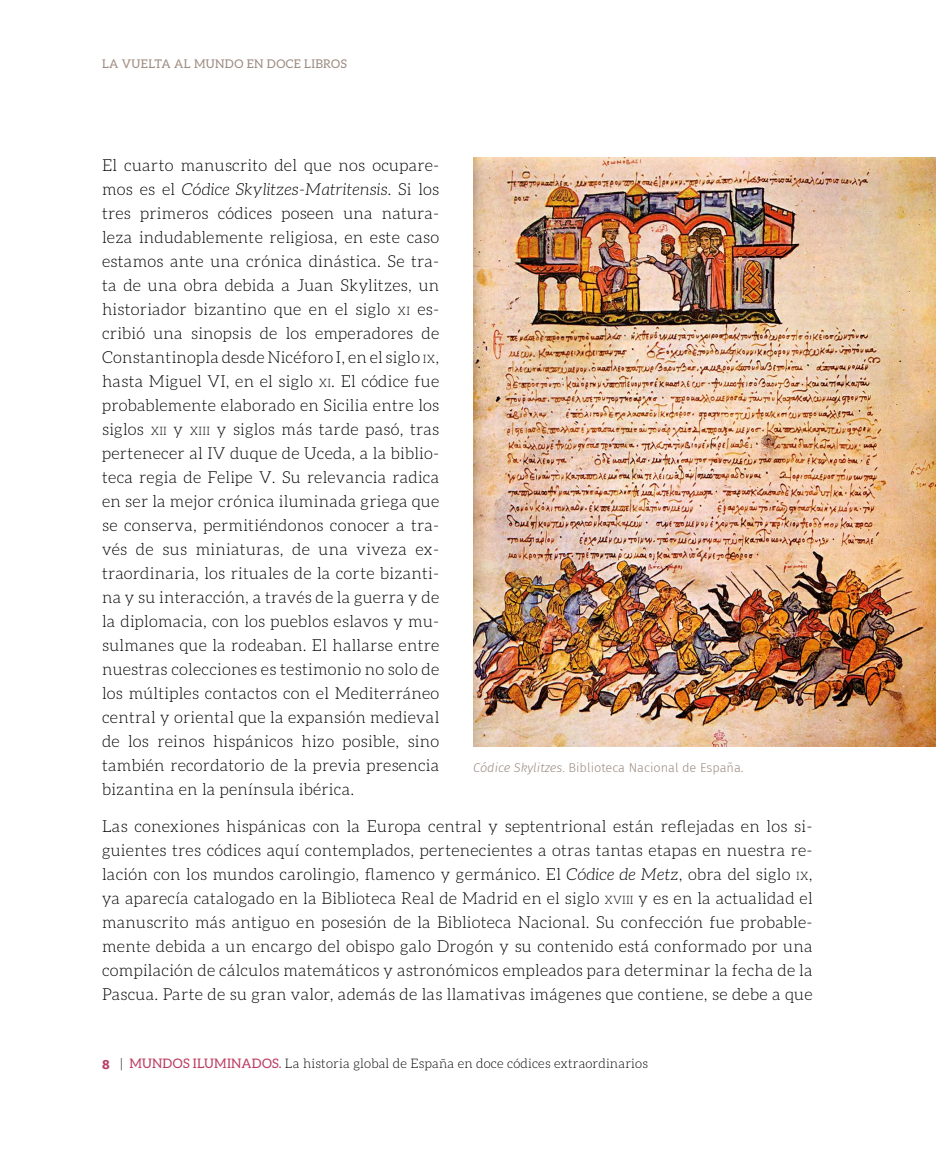
<style>
.page{position:relative;width:936px;height:1149px;background:#fff}
.page>*{position:absolute;margin:0;border:0;box-sizing:border-box;transform-origin:0 0}
.t1{font:300 16.5px/24px "Aleo";letter-spacing:.015em;color:#000;text-align:justify}
.t2{font:300 13.2px "Aleo";letter-spacing:.015em;color:#000}
.t3{font:300 12.75px "Fira Sans";color:#9d8b80}
.t4{font:12px "Aleo";letter-spacing:.03em;color:#9d8b80}
.s1{font-style:italic}
.s2{font-size:11.55px}
.s3{font-family:"Fira Sans";font-weight:700;color:#bb3c63}
.s4{font-weight:400;color:#bb3c63}
</style>
<div class="page">
<img style="left:473px;top:157px;width:462px;height:589px">
<p class="t4" style="left:102px;top:57px;width:246px">LA VUELTA AL MUNDO EN DOCE LIBROS</p>
<p class="t1" style="left:102px;top:153px;width:339px">El cuarto manuscrito del que nos ocupare&shy;mos es el <span class="s1">Códice Skylitzes-Matritensis.</span> Si los tres primeros códices poseen una natura&shy;leza indudablemente religiosa, en este caso estamos ante una crónica dinástica. Se tra&shy;ta de una obra debida a Juan Skylitzes, un historiador bizantino que en el siglo <span class="s2">XI</span> es&shy;cribió una sinopsis de los emperadores de Constantinopla desde Nicéforo I, en el siglo <span class="s2">IX</span>, hasta Miguel VI, en el siglo <span class="s2">XI</span>. El códice fue probablemente elaborado en Sicilia entre los siglos <span class="s2">XII</span> y <span class="s2">XIII</span> y siglos más tarde pasó, tras pertenecer al IV duque de Uceda, a la biblio&shy;teca regia de Felipe V. Su relevancia radica en ser la mejor crónica iluminada griega que se conserva, permitiéndonos conocer a tra&shy;vés de sus miniaturas, de una viveza ex&shy;traordinaria, los rituales de la corte bizanti&shy;na y su interacción, a través de la guerra y de la diplomacia, con los pueblos eslavos y mu&shy;sulmanes que la rodeaban. El hallarse entre nuestras colecciones es testimonio no solo de los múltiples contactos con el Mediterráneo central y oriental que la expansión medieval de los reinos hispánicos hizo posible, sino también recordatorio de la previa presencia bizantina en la península ibérica.</p>
<p class="t1" style="left:102px;top:814px;width:712px">Las conexiones hispánicas con la Europa central y septentrional están reflejadas en los si&shy;guientes tres códices aquí contemplados, pertenecientes a otras tantas etapas en nuestra re&shy;lación con los mundos carolingio, flamenco y germánico. El <span class="s1">Códice de Metz</span>, obra del siglo <span class="s2">IX</span>, ya aparecía catalogado en la Biblioteca Real de Madrid en el siglo <span class="s2">XVIII</span> y es en la actualidad el manuscrito más antiguo en posesión de la Biblioteca Nacional. Su confección fue probable&shy;mente debida a un encargo del obispo galo Drogón y su contenido está conformado por una compilación de cálculos matemáticos y astronómicos empleados para determinar la fecha de la Pascua. Parte de su gran valor, además de las llamativas imágenes que contiene, se debe a que</p>
<p class="t3" style="left:473px;top:757px;width:272px"><span class="s1">Códice Skylitzes</span>. Biblioteca Nacional de España.</p>
<p class="t2" style="left:102px;top:1056px;width:547px"><span class="s3">8</span> | <span class="s4">MUNDOS ILUMINADOS.</span> La historia global de España en doce códices extraordinarios</p>
</div>
